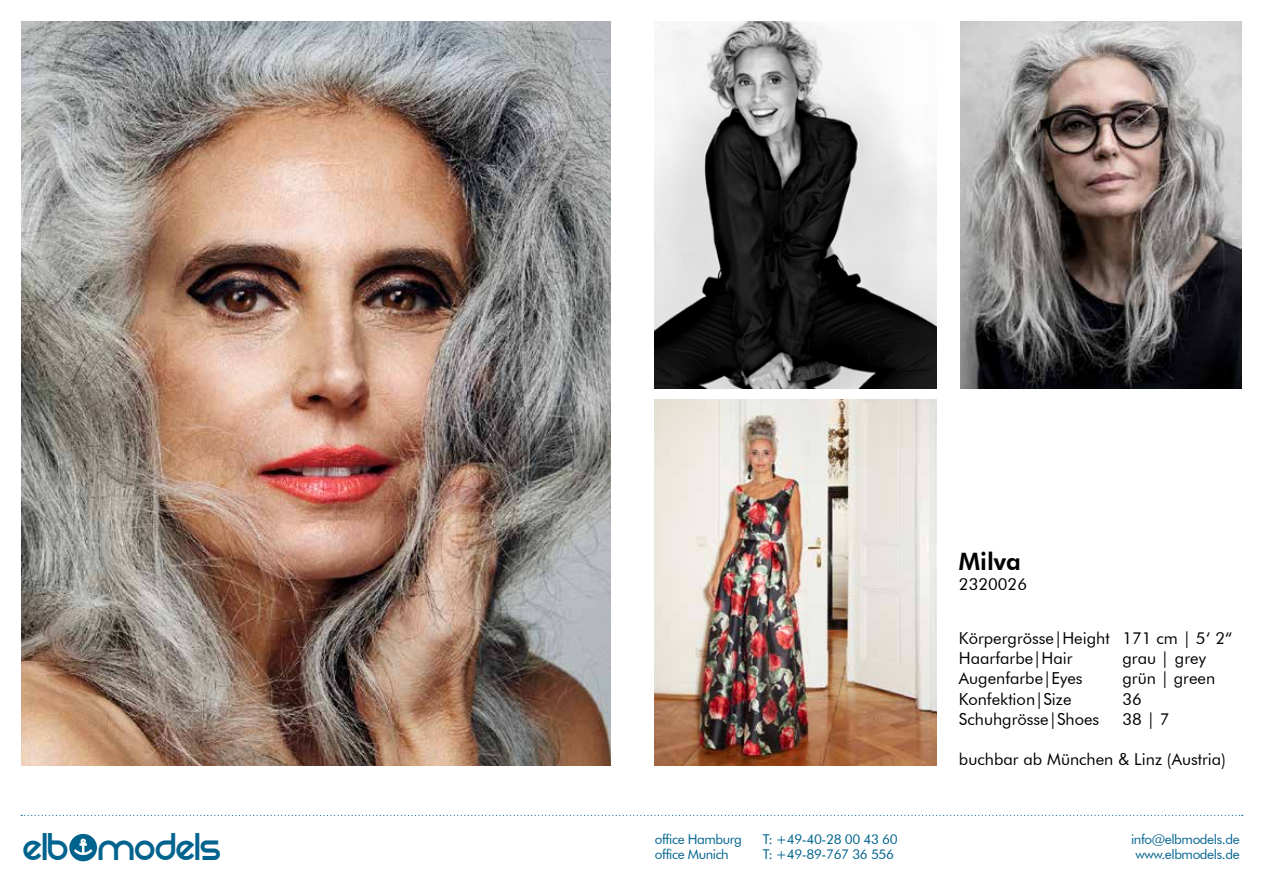
<style>
.page{position:relative;width:1263px;height:893px;background:#fff}
.page>*{position:absolute;margin:0;border:0;box-sizing:border-box;transform-origin:0 0}
.t1{font:43.05px "REZ";color:#00638e}
.t2{font:800 24px "Futura BT";color:#000}
.t3{font:16.5px/20.2px "Futura BT";color:#000}
.t4{font:13.5px "Futura BT";letter-spacing:-.03em;color:#00638e}
</style>
<div class="page">
<img style="left:655px;top:21px;width:281px;height:367px">
<img style="left:960px;top:21px;width:282px;height:367px">
<img style="left:655px;top:399px;width:281px;height:366px">
<img style="left:21px;top:21px;width:589px;height:744px">
<div style="left:69px;top:834px;width:28px;height:27px;background:#00638e;border-radius:50%"></div>
<svg style="left:74px;top:839px;width:19px;height:17px"></svg>
<svg style="left:21px;top:815px;width:1222px;height:1px"></svg>
<h1 class="t1" style="left:24px;top:833px;width:199px">elb models</h1>
<h2 class="t2" style="left:959px;top:547px;width:63px">Milva</h2>
<p class="t3" style="left:959px;top:574px;width:70px">2320026</p>
<p class="t3" style="left:959px;top:628px;width:275px">Körpergrösse|Height 171 cm | 5‘ 2“<br>Haarfarbe|Hair</p>
<p class="t3" style="left:1122px;top:648px;width:85px">grau | grey</p>
<p class="t3" style="left:959px;top:668px;width:125px">Augenfarbe|Eyes</p>
<p class="t3" style="left:1122px;top:668px;width:94px">grün | green</p>
<p class="t3" style="left:959px;top:688px;width:114px">Konfektion|Size</p>
<p class="t3" style="left:1122px;top:688px;width:21px">36</p>
<p class="t3" style="left:959px;top:709px;width:142px">Schuhgrösse|Shoes</p>
<p class="t3" style="left:1122px;top:709px;width:49px">38 | 7</p>
<p class="t3" style="left:959px;top:749px;width:269px">buchbar ab München &amp; Linz (Austria)</p>
<p class="t4" style="left:655px;top:831px;width:88px">office Hamburg</p>
<p class="t4" style="left:763px;top:831px;width:136px">T: +49-40-28 00 43 60</p>
<p class="t4" style="left:1131px;top:831px;width:110px">info@elbmodels.de</p>
<p class="t4" style="left:655px;top:846px;width:75px">office Munich</p>
<p class="t4" style="left:763px;top:846px;width:133px">T: +49-89-767 36 556</p>
<p class="t4" style="left:1135px;top:846px;width:106px">www.elbmodels.de</p>
</div>
